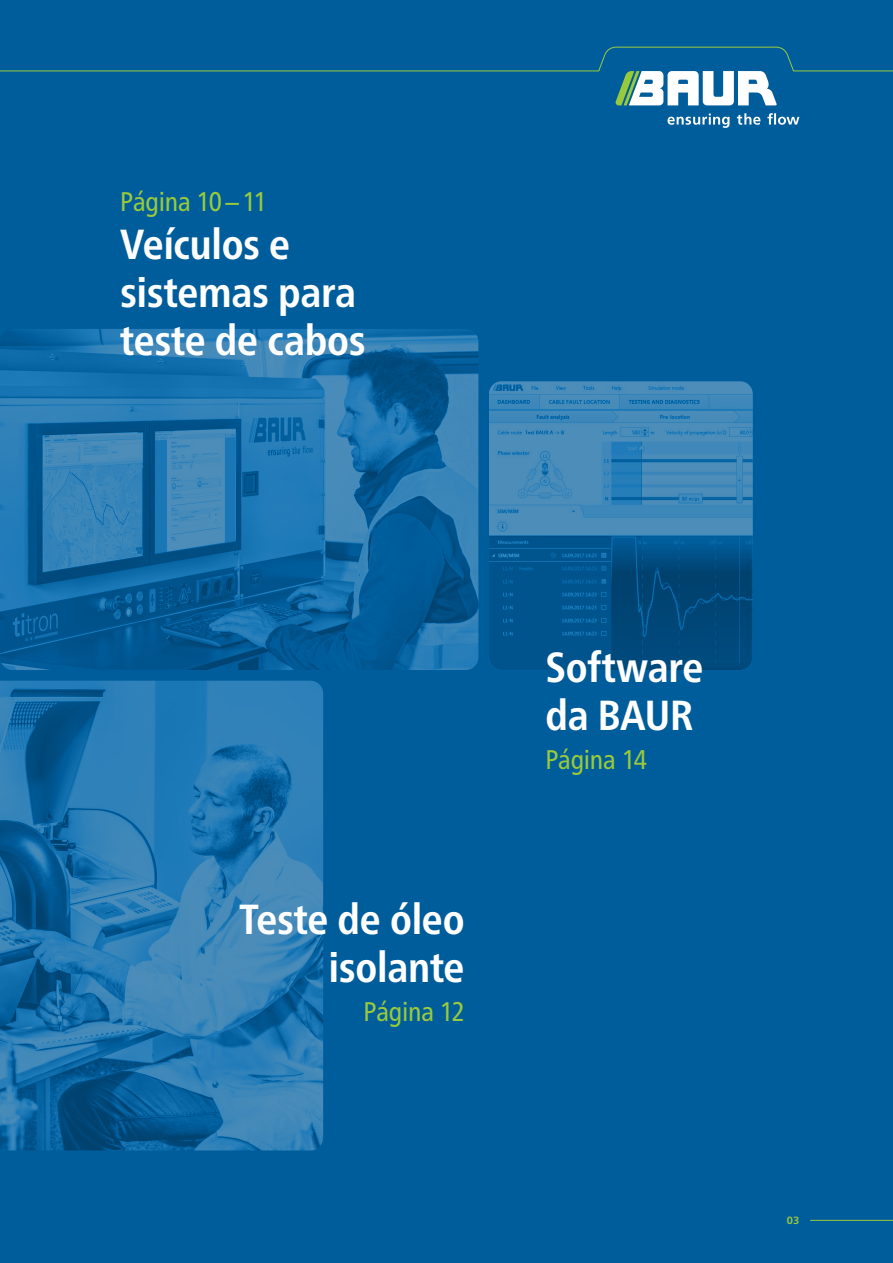
<style>
.page{position:relative;width:893px;height:1263px;background:#005d9c}
.page>*{position:absolute;margin:0;border:0;box-sizing:border-box;transform-origin:0 0}
.t1{font:700 condensed 42px/48px "Frutiger Neue LTW1 G";letter-spacing:-.01em;color:#fff}
.t2{font:condensed 27px "Frutiger Neue LTW1 G";letter-spacing:-.015em;color:#99ca3b}
.t3{font:700 10.5px "Frutiger Neue LTW1 G";color:#99ca3b}
</style>
<div class="page">
<img style="left:0;top:329px;width:478px;height:341px">
<img style="left:489px;top:381px;width:264px;height:289px">
<img style="left:0;top:681px;width:323px;height:469px">
<svg style="left:667px;top:113px;width:132px;height:15px"></svg>
<svg style="left:0;top:46px;width:893px;height:59px"></svg>
<hr style="left:810px;top:1220px;width:83px;height:1px;background:#99ca3b">
<p class="t2" style="left:120px;top:182px;width:148px">Página 10–11</p>
<p class="t1" style="left:120px;top:217px;width:247px">Veículos e sistemas para teste de cabos</p>
<p class="t1" style="left:239px;top:891px;width:227px;text-align:right">Teste de óleo isolante</p>
<p class="t2" style="left:363px;top:991px;width:103px">Página 12</p>
<p class="t1" style="left:545px;top:640px;width:160px">Software da BAUR</p>
<p class="t2" style="left:545px;top:740px;width:103px">Página 14</p>
<p class="t3" style="left:787px;top:1213px;width:14px">03</p>
</div>
